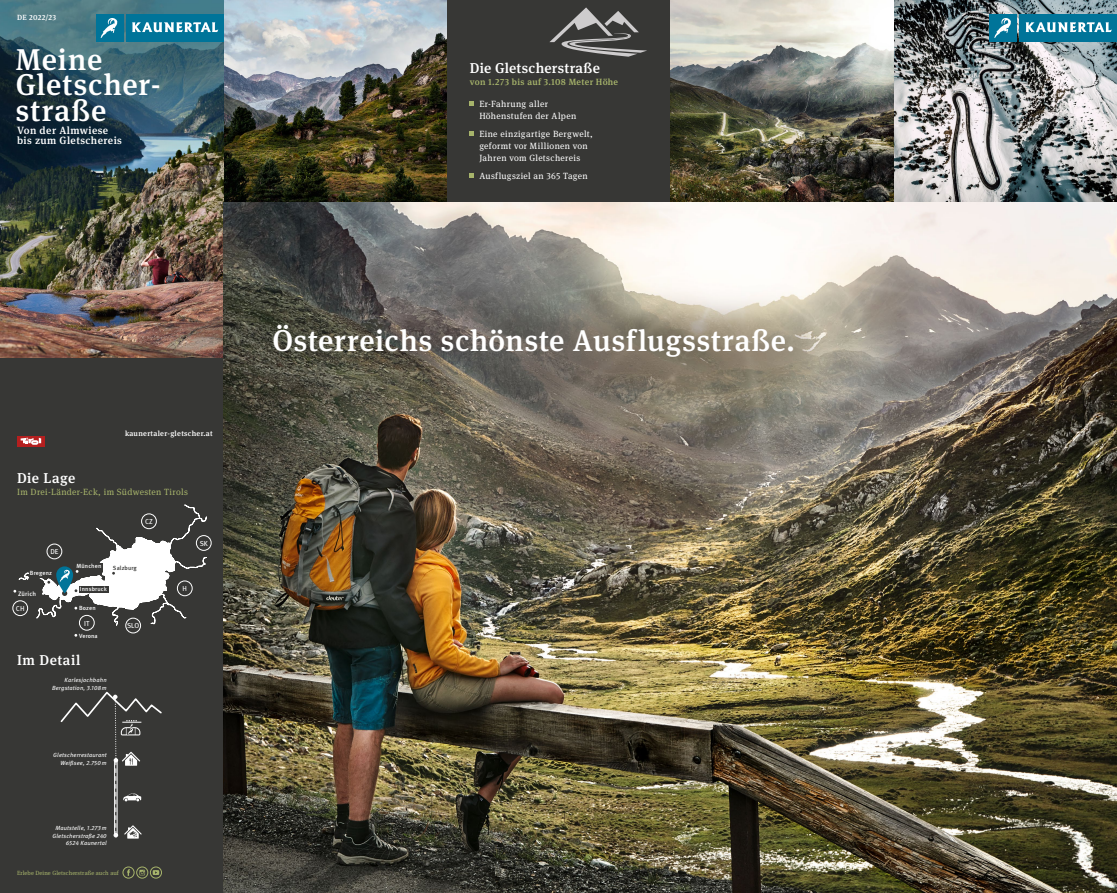
<style>
.page{position:relative;width:1117px;height:893px;background:#fff}
.page>*{position:absolute;margin:0;border:0;box-sizing:border-box;transform-origin:0 0}
.t1{font:500 30px/25.5px "Meta Serif OT";letter-spacing:.025em;color:#fff}
.t2{font:500 14.25px "Meta Serif OT";letter-spacing:.025em;color:#fff}
.t3{font:500 14.25px "Meta Serif OT";letter-spacing:.045em;color:#fff}
.t4{font:500 10.5px/10.5px "Meta Serif OT";letter-spacing:.04em;color:#fff}
.t5{font:9px/11.7px "Meta Serif OT";letter-spacing:.035em;color:#fff}
.t6{font:9px "Meta Serif OT";letter-spacing:.035em;color:#a7b46b}
.t7{font:500 9px "Meta Serif OT";letter-spacing:.03em;color:#a7b46b}
.t8{font:500 7.5px "Meta Serif OT";letter-spacing:.04em;color:#fff}
.t9{font:7.2px "Meta OT";color:#fff}
.t10{font:500 6.38px "Meta OT";letter-spacing:.015em;color:#fff}
.t11{font:italic 6px/7.5px "Meta OT";letter-spacing:.02em;color:#fff;text-align:right}
.t12{font:500 6px "Meta OT";letter-spacing:.02em;color:#fff}
.t13{font:6px "Meta Serif OT";letter-spacing:.015em;color:#a7b46b}
.t14{font:500 6px "Meta OT";letter-spacing:.015em;color:#373735}
</style>
<div class="page">
<div style="left:0;top:0;width:1116px;height:893px;background:#373735"></div>
<img style="left:670px;top:0;width:446px;height:202px">
<img style="left:223px;top:0;width:223px;height:202px">
<img style="left:0;top:0;width:223px;height:357px">
<svg style="left:17px;top:436px;width:28px;height:10px"></svg>
<svg style="left:21px;top:438px;width:20px;height:7px"></svg>
<div style="left:1019px;top:14px;width:97px;height:28px;background:#007499"></div>
<div style="left:989px;top:14px;width:27px;height:28px;background:#007499"></div>
<svg style="left:994px;top:18px;width:16px;height:20px"></svg>
<svg style="left:1025px;top:22px;width:86px;height:10px"></svg>
<div style="left:126px;top:14px;width:97px;height:28px;background:#007499"></div>
<div style="left:96px;top:14px;width:27px;height:28px;background:#007499"></div>
<svg style="left:101px;top:18px;width:16px;height:20px"></svg>
<svg style="left:132px;top:22px;width:86px;height:10px"></svg>
<svg style="left:469px;top:101px;width:5px;height:5px"></svg>
<svg style="left:469px;top:131px;width:5px;height:5px"></svg>
<svg style="left:469px;top:173px;width:5px;height:5px"></svg>
<svg style="left:549px;top:7px;width:98px;height:50px"></svg>
<div style="left:123px;top:867px;width:11px;height:11px;border:1px solid #a7b46b;border-radius:50%"></div>
<svg style="left:127px;top:869px;width:3px;height:7px"></svg>
<div style="left:136px;top:867px;width:12px;height:11px;border:1px solid #a7b46b;border-radius:50%"></div>
<svg style="left:139px;top:870px;width:6px;height:5px"></svg>
<div style="left:150px;top:867px;width:12px;height:11px;border:1px solid #a7b46b;border-radius:50%"></div>
<svg style="left:153px;top:870px;width:6px;height:5px"></svg>
<div style="left:79px;top:615px;width:15px;height:15px;border:1px solid #fff;border-radius:50%"></div>
<div style="left:125px;top:618px;width:16px;height:15px;border:1px solid #fff;border-radius:50%"></div>
<div style="left:196px;top:535px;width:15px;height:16px;border:1px solid #fff;border-radius:50%"></div>
<svg style="left:60px;top:691px;width:102px;height:148px"></svg>
<img style="left:223px;top:202px;width:893px;height:691px">
<svg style="left:13px;top:504px;width:195px;height:124px"></svg>
<p class="t8" style="left:17px;top:12px;width:41px">DE 2022/23</p>
<h1 class="t1" style="left:16px;top:46px;width:147px">Meine<br>Gletscher&shy;straße</h1>
<p class="t4" style="left:17px;top:125px;width:106px">Von der Almwiese bis zum Gletschereis</p>
<p class="t8" style="left:125px;top:428px;width:89px">kaunertaler-gletscher.at</p>
<h2 class="t2" style="left:17px;top:469px;width:60px">Die Lage</h2>
<p class="t6" style="left:17px;top:487px;width:172px">Im Drei-Länder-Eck, im Südwesten Tirols</p>
<p class="t9" style="left:50px;top:547px;width:10px">DE</p>
<p class="t12" style="left:30px;top:570px;width:24px">Bregenz</p>
<p class="t10" style="left:18px;top:589px;width:20px">Zürich</p>
<p class="t9" style="left:16px;top:604px;width:10px">CH</p>
<p class="t12" style="left:76px;top:562px;width:26px">München</p>
<p class="t14" style="left:113px;top:564px;width:25px">Salzburg</p>
<p class="t12" style="left:80px;top:585px;width:28px">Innsbruck</p>
<p class="t12" style="left:79px;top:605px;width:18px">Bozen</p>
<p class="t12" style="left:79px;top:632px;width:20px">Verona</p>
<h2 class="t3" style="left:17px;top:651px;width:65px">Im Detail</h2>
<p class="t11" style="left:52px;top:677px;width:56px">Karlesjochbahn<br>Bergstation, 3.108 m</p>
<p class="t11" style="left:53px;top:752px;width:55px">Gletscherrestaurant<br>Weißsee, 2.750 m</p>
<p class="t11" style="left:52px;top:824px;width:56px">Mautstelle, 1.273 m<br>Gletscherstraße 240<br>6524 Kaunertal</p>
<p class="t13" style="left:17px;top:869px;width:103px">Erlebe Deine Gletscherstraße auch auf</p>
<h2 class="t2" style="left:469px;top:59px;width:132px">Die Gletscherstraße</h2>
<p class="t7" style="left:469px;top:76px;width:150px">von 1.273 bis auf 3.108 Meter Höhe</p>
<p class="t5" style="left:479px;top:98px;width:98px">Er-Fahrung aller<br>Höhenstufen der Alpen</p>
<p class="t5" style="left:479px;top:128px;width:115px">Eine einzigartige Bergwelt, geformt vor Millionen von<br>Jahren vom Gletschereis</p>
<p class="t5" style="left:479px;top:170px;width:110px">Ausflugsziel an 365 Tagen</p>
<h1 class="t1" style="left:272px;top:328px;width:524px">Österreichs schönste Ausflugsstraße.</h1>
</div>
